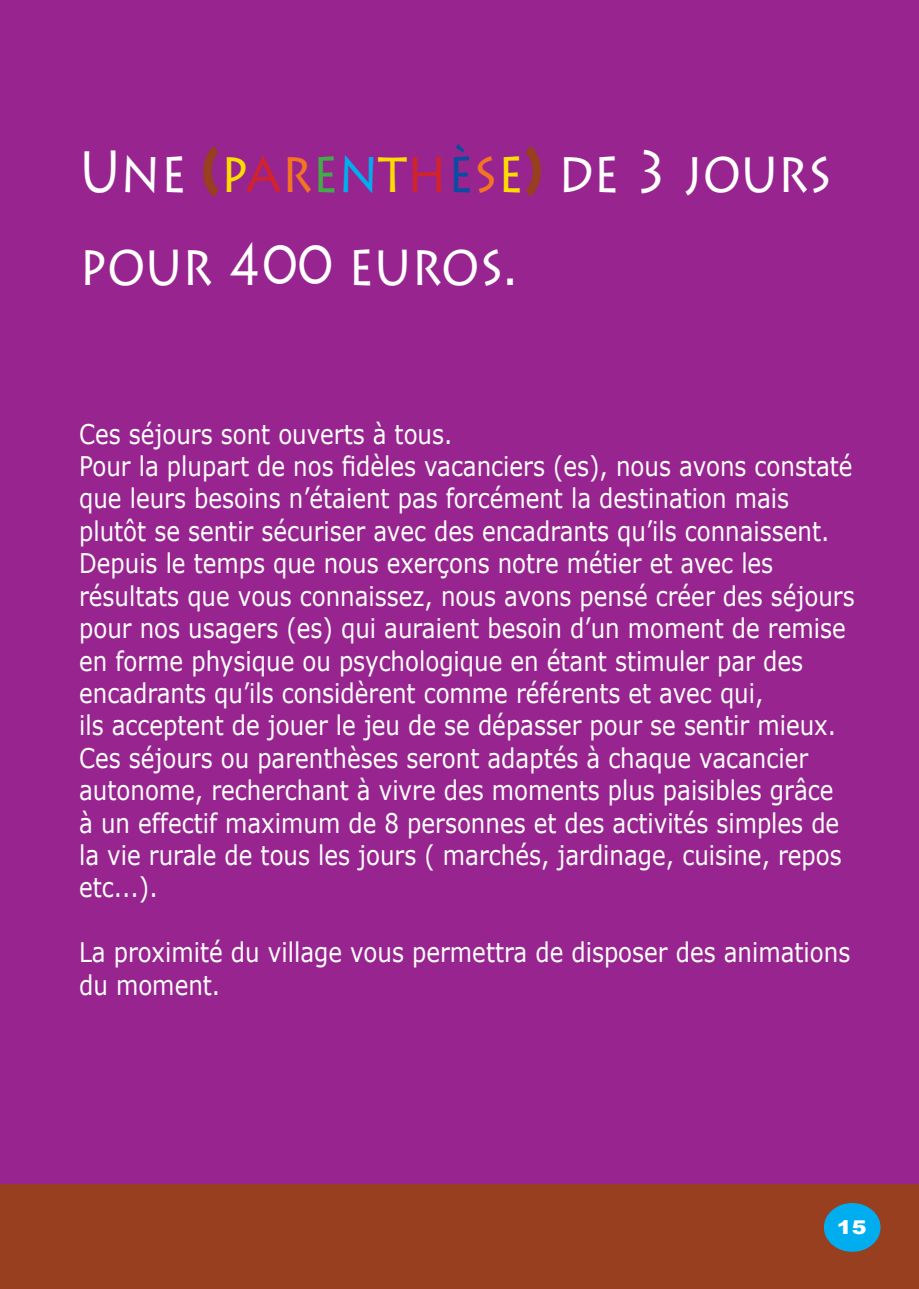
<style>
.page{position:relative;width:919px;height:1289px;background:#fff}
.page>*{position:absolute;margin:0;border:0;box-sizing:border-box;transform-origin:0 0}
.t1{font:58.5px/93.6px "Lithos Pro";color:#fff;scale:.85 1}
.t2{font:27px/32.4px "Verdana";color:#fff;scale:.85 1}
.t3{font:900 18.9px "Arial";color:#fff;scale:1.17 1}
.s1{font-weight:900;color:#973f1e}
.s2{color:#fd0}
.s3{color:#d2232a}
.s4{color:#f47521}
.s5{color:#41ad49}
.s6{color:#00aeef}
.s7{color:#084da1}
</style>
<div class="page">
<div style="left:0;top:1183px;width:918px;height:105px;background:#973f1e"></div>
<div style="left:0;top:0;width:918px;height:1183px;background:#98258f"></div>
<h1 class="t1" style="left:79px;top:125px;width:887px">Une <span class="s1">(</span><span class="s2">p</span><span class="s3">a</span><span class="s4">r</span><span class="s5">e</span><span class="s6">n</span><span class="s2">t</span><span class="s3">h</span><span class="s7">è</span><span class="s4">s</span><span class="s2">e</span><span class="s1">)</span> de 3 jours pour 400 euros.</h1>
<p class="t2" style="left:79px;top:417px;width:913px">Ces séjours sont ouverts à tous.<br>Pour la plupart de nos fidèles vacanciers (es), nous avons constaté que leurs besoins n’étaient pas forcément la destination mais plutôt se sentir sécuriser avec des encadrants qu’ils connaissent.<br>Depuis le temps que nous exerçons notre métier et avec les résultats que vous connaissez, nous avons pensé créer des séjours pour nos usagers (es) qui auraient besoin d’un moment de remise en forme physique ou psychologique en étant stimuler par des encadrants qu’ils considèrent comme référents et avec qui,<br>ils acceptent de jouer le jeu de se dépasser pour se sentir mieux.<br>Ces séjours ou parenthèses seront adaptés à chaque vacancier autonome, recherchant à vivre des moments plus paisibles grâce<br>à un effectif maximum de 8 personnes et des activités simples de la vie rurale de tous les jours ( marchés, jardinage, cuisine, repos etc...).</p>
<p class="t2" style="left:79px;top:936px;width:908px">La proximité du village vous permettra de disposer des animations du moment.</p>
<p class="t3" style="left:823px;top:1213px;width:50px"><span class="s6">■</span>1 5</p>
</div>
